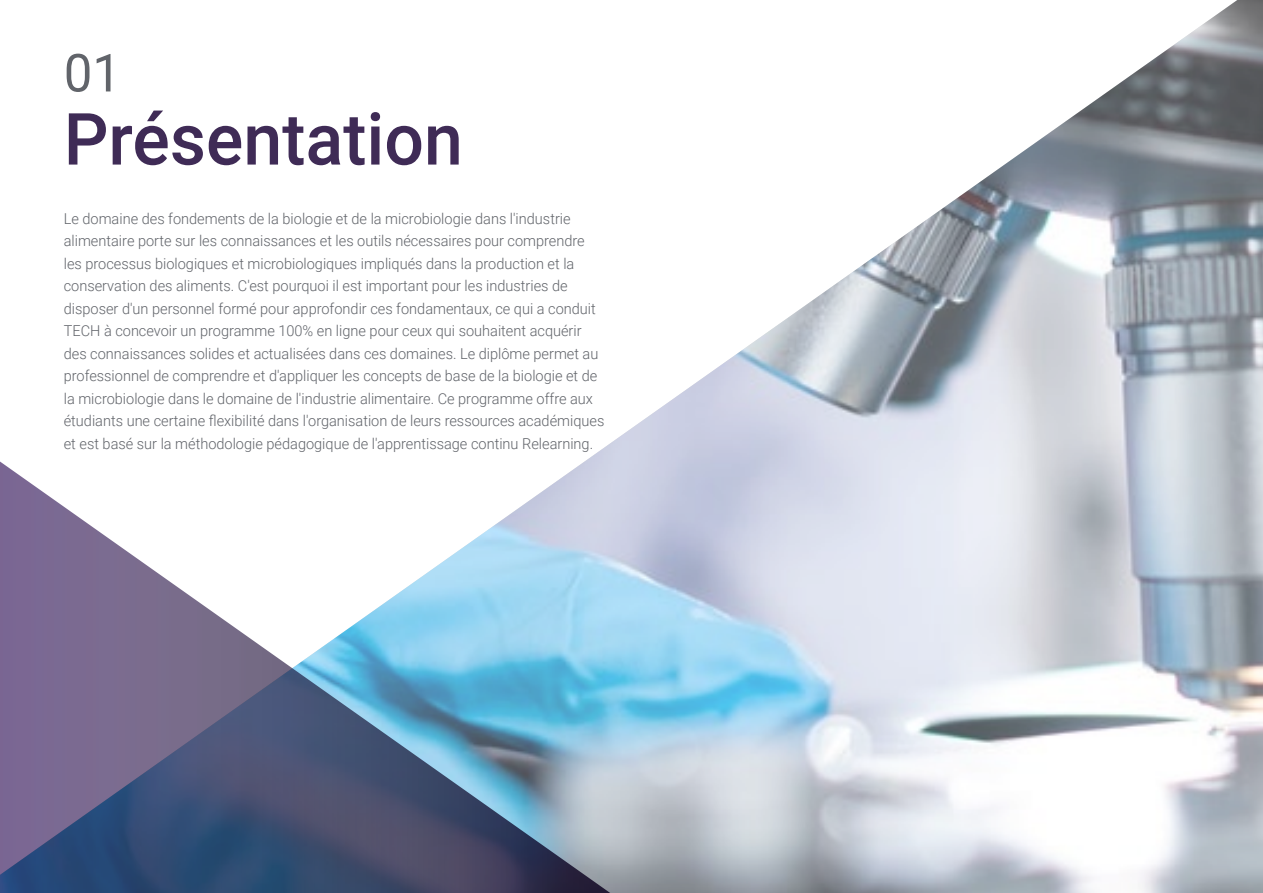
<style>
.page{position:relative;width:1263px;height:893px;background:#fff}
.page>*{position:absolute;margin:0;border:0;box-sizing:border-box;transform-origin:0 0}
.t1{font:500 72px "Roboto";color:#3f2b56}
.t2{font:52.5px "Roboto";color:#61646a}
.t3{font:300 15px/22.5px "Roboto";color:#61646a}
</style>
<div class="page">
<img style="left:607px;top:0;width:656px;height:893px">
<svg style="left:0;top:446px;width:640px;height:447px"></svg>
<h2 class="t2" style="left:64px;top:36px;width:59px">01</h2>
<h1 class="t1" style="left:64px;top:89px;width:401px">Présentation</h1>
<p class="t3" style="left:64px;top:207px;width:542px">Le domaine des fondements de la biologie et de la microbiologie dans l'industrie alimentaire porte sur les connaissances et les outils nécessaires pour comprendre les processus biologiques et microbiologiques impliqués dans la production et la conservation des aliments. C'est pourquoi il est important pour les industries de disposer d'un personnel formé pour approfondir ces fondamentaux, ce qui a conduit TECH à concevoir un programme 100% en ligne pour ceux qui souhaitent acquérir des connaissances solides et actualisées dans ces domaines. Le diplôme permet au professionnel de comprendre et d'appliquer les concepts de base de la biologie et de la microbiologie dans le domaine de l'industrie alimentaire. Ce programme offre aux étudiants une certaine flexibilité dans l'organisation de leurs ressources académiques et est basé sur la méthodologie pédagogique de l'apprentissage continu Relearning.</p>
</div>
